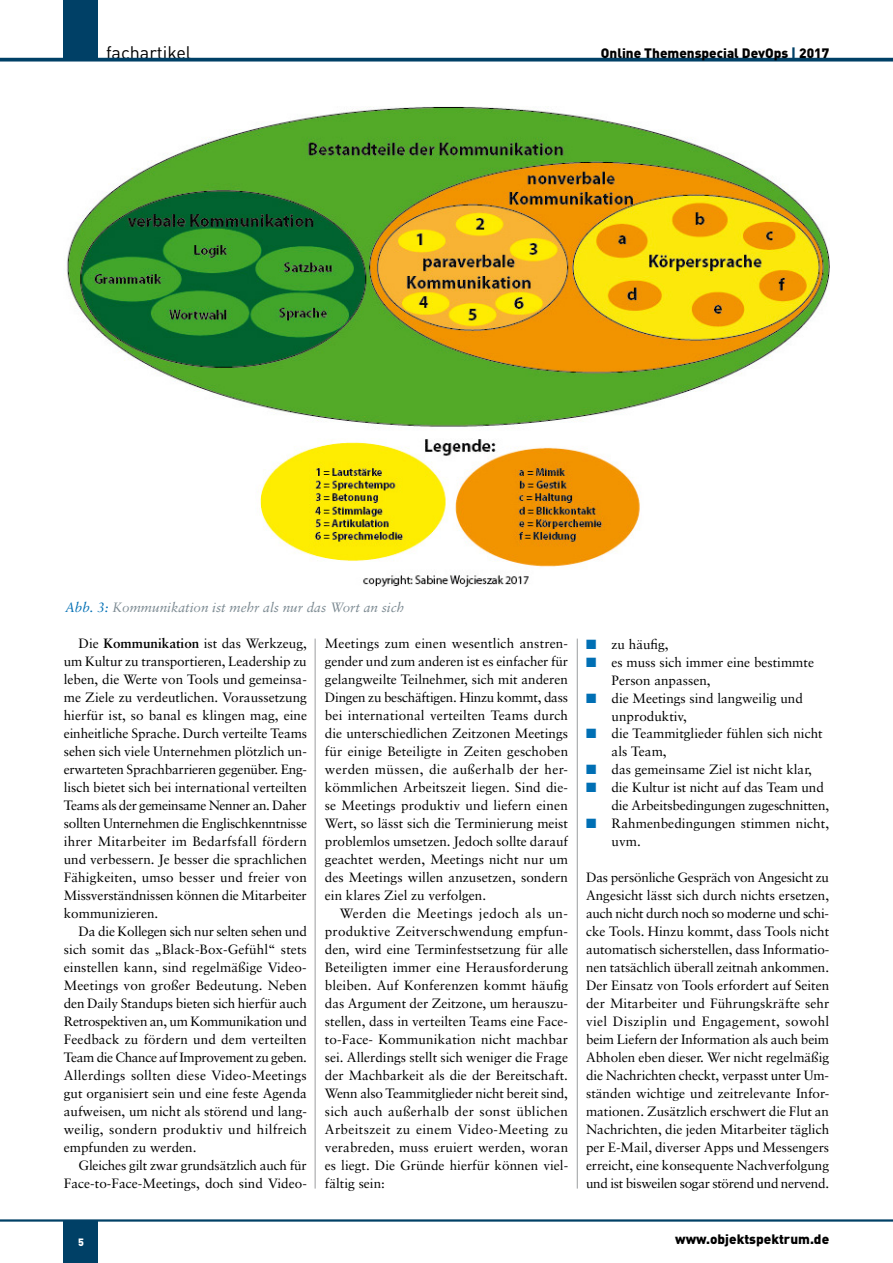
<style>
.page{position:relative;width:893px;height:1263px;background:#fff}
.page>*{position:absolute;margin:0;border:0;box-sizing:border-box;transform-origin:0 0}
.t1{font:18px "DINOT";color:#000}
.t2{font:13.5px/18px "Sabon LT";color:#000}
.t3{font:900 13.5px "DINOT";color:#000}
.t4{font:italic 13.5px "Sabon LT";color:#7b8991}
.t5{font:900 10.5px "DINOT";color:#fff}
.s1{color:#004066}
.s2{color:#006fb4}
.s3{font-weight:700}
</style>
<div class="page">
<div style="left:64px;top:1220px;width:34px;height:43px;background:#004066"></div>
<div style="left:64px;top:0;width:34px;height:58px;background:#004066"></div>
<svg style="left:0;top:58px;width:893px;height:4px;background:#1e5678"></svg>
<hr style="left:0;top:1219px;width:893px;height:2px;background:#004066">
<hr style="left:577px;top:639px;width:1px;height:549px;background:#9c9e9f">
<hr style="left:315px;top:639px;width:1px;height:549px;background:#9c9e9f">
<img style="left:66px;top:106px;width:763px;height:481px">
<h1 class="t1" style="left:106px;top:41px;width:87px">fachartikel</h1>
<p class="t3" style="left:601px;top:44px;width:230px">Online Themenspecial DevOps <span class="s1">|</span> 2017</p>
<p class="t4" style="left:65px;top:600px;width:340px"><span class="s2">Abb. 3:</span> Kommunikation ist mehr als nur das Wort an sich</p>
<p class="t2" style="left:64px;top:634px;width:245px;text-align:justify;text-indent:15px">Die <span class="s3">Kommunikation</span> ist das Werkzeug, um Kultur zu transportieren, Leadership zu leben, die Werte von Tools und gemeinsa&shy;me Ziele zu verdeutlichen. Voraussetzung hierfür ist, so banal es klingen mag, eine einheitliche Sprache. Durch verteilte Teams sehen sich viele Unternehmen plötzlich un&shy;erwarteten Sprachbarrieren gegenüber. Eng&shy;lisch bietet sich bei international verteilten Teams als der gemeinsame Nenner an. Daher sollten Unternehmen die Englischkenntnisse ihrer Mitarbeiter im Bedarfsfall fördern und verbessern. Je besser die sprachlichen Fähigkeiten, umso besser und freier von Missverständnissen können die Mitarbeiter kommunizieren.</p>
<p class="t2" style="left:64px;top:922px;width:245px;text-align:justify;text-indent:15px">Da die Kollegen sich nur selten sehen und sich somit das „Black-Box-Gefühl“ stets einstellen kann, sind regelmäßige Video-Meetings von großer Bedeutung. Neben den Daily Standups bieten sich hierfür auch Retrospektiven an, um Kommunikation und Feedback zu fördern und dem verteilten Team die Chance auf Improvement zu geben.<br>Allerdings sollten diese Video-Meetings gut organisiert sein und eine feste Agenda aufweisen, um nicht als störend und lang&shy;weilig, sondern produktiv und hilfreich empfunden zu werden.</p>
<p class="t2" style="left:64px;top:1156px;width:245px;text-align:right">Gleiches gilt zwar grundsätzlich auch für<br>Face-to-Face-Meetings, doch sind Video-</p>
<p class="t2" style="left:325px;top:634px;width:245px;text-align:justify">Meetings zum einen wesentlich anstren&shy;gender und zum anderen ist es einfacher für gelangweilte Teilnehmer, sich mit anderen Dingen zu beschäftigen. Hinzu kommt, dass bei international verteilten Teams durch die unterschiedlichen Zeitzonen Meetings für einige Beteiligte in Zeiten geschoben werden müssen, die außerhalb der her&shy;kömmlichen Arbeitszeit liegen. Sind die&shy;se Meetings produktiv und liefern einen Wert, so lässt sich die Terminierung meist problemlos umsetzen. Jedoch sollte darauf geachtet werden, Meetings nicht nur um des Meetings willen anzusetzen, sondern ein klares Ziel zu verfolgen.</p>
<p class="t2" style="left:325px;top:904px;width:245px;text-align:justify;text-indent:15px">Werden die Meetings jedoch als un&shy;produktive Zeitverschwendung empfun&shy;den, wird eine Terminfestsetzung für alle Beteiligten immer eine Herausforderung bleiben. Auf Konferenzen kommt häufig das Argument der Zeitzone, um herauszu&shy;stellen, dass in verteilten Teams eine Face&shy;to-Face- Kommunikation nicht machbar sei. Allerdings stellt sich weniger die Frage der Machbarkeit als die der Bereitschaft.<br>Wenn also Teammitglieder nicht bereit sind, sich auch außerhalb der sonst üblichen Arbeitszeit zu einem Video-Meeting zu verabreden, muss eruiert werden, woran es liegt. Die Gründe hierfür können viel&shy;fältig sein:</p>
<p class="t2" style="left:586px;top:635px;width:84px"><span class="s2">■</span> zu häufig,</p>
<p class="t2" style="left:612px;top:653px;width:204px;text-indent:-26px"><span class="s2">■</span> es muss sich immer eine bestimmte<br>Person anpassen,</p>
<p class="t2" style="left:612px;top:689px;width:193px;text-indent:-26px"><span class="s2">■</span> die Meetings sind langweilig und unproduktiv,</p>
<p class="t2" style="left:612px;top:725px;width:213px;text-indent:-26px"><span class="s2">■</span> die Teammitglieder fühlen sich nicht als Team,</p>
<p class="t2" style="left:586px;top:761px;width:227px"><span class="s2">■</span> das gemeinsame Ziel ist nicht klar,</p>
<p class="t2" style="left:612px;top:779px;width:219px;text-indent:-26px"><span class="s2">■</span> die Kultur ist nicht auf das Team und die Arbeitsbedingungen zugeschnitten,</p>
<p class="t2" style="left:612px;top:815px;width:219px;text-indent:-26px"><span class="s2">■</span> Rahmenbedingungen stimmen nicht, uvm.</p>
<p class="t2" style="left:586px;top:869px;width:245px;text-align:justify">Das persönliche Gespräch von Angesicht zu Angesicht lässt sich durch nichts ersetzen, auch nicht durch noch so moderne und schi&shy;cke Tools. Hinzu kommt, dass Tools nicht automatisch sicherstellen, dass Informatio&shy;nen tatsächlich überall zeitnah ankommen.<br>Der Einsatz von Tools erfordert auf Seiten der Mitarbeiter und Führungskräfte sehr viel Disziplin und Engagement, sowohl beim Liefern der Information als auch beim Abholen eben dieser. Wer nicht regelmäßig die Nachrichten checkt, verpasst unter Um&shy;ständen wichtige und zeitrelevante Infor&shy;mationen. Zusätzlich erschwert die Flut an Nachrichten, die jeden Mitarbeiter täglich per E-Mail, diverser Apps und Messengers erreicht, eine konsequente Nachverfolgung und ist bisweilen sogar störend und nervend.</p>
<p class="t5" style="left:78px;top:1235px;width:7px">5</p>
<p class="t3" style="left:675px;top:1230px;width:156px">www.objektspektrum.de</p>
</div>
